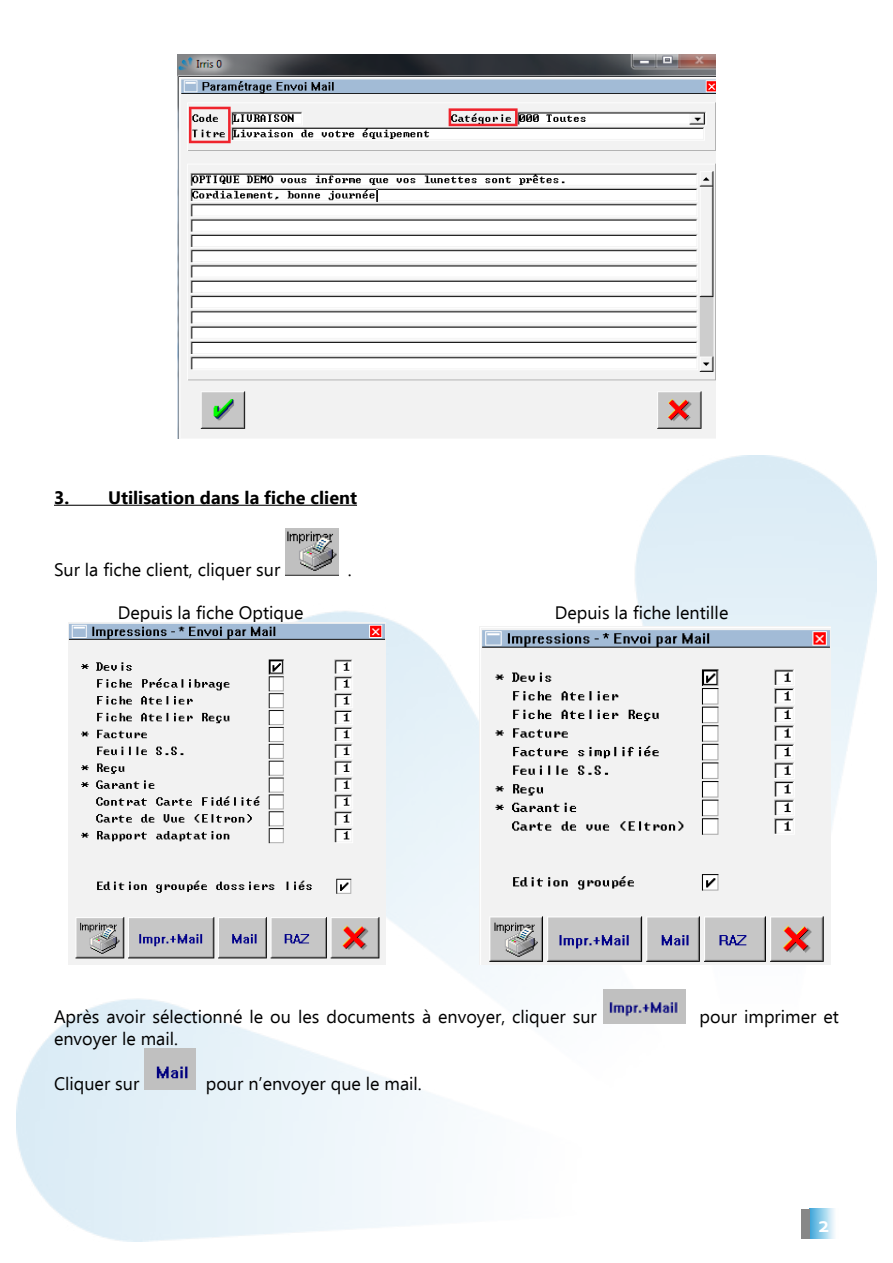
<style>
.page{position:relative;width:893px;height:1263px;background:#fff}
.page>*{position:absolute;margin:0;border:0;box-sizing:border-box;transform-origin:0 0}
.t1{font:700 22.5px "Corbel";color:#fff}
.t2{font:18px "Ebrima";color:#000}
.t3{font:700 18px "Ebrima";color:#000}
</style>
<div class="page">
<img style="left:16px;top:455px;width:861px;height:787px">
<hr style="left:54px;top:505px;width:303px;height:1px;background:#000">
<img style="left:178px;top:54px;width:537px;height:385px">
<img style="left:285px;top:529px;width:53px;height:47px">
<img style="left:69px;top:623px;width:316px;height:341px">
<img style="left:479px;top:627px;width:351px;height:337px">
<img style="left:604px;top:990px;width:81px;height:33px">
<img style="left:144px;top:1048px;width:52px;height:42px">
<div style="left:809px;top:1209px;width:30px;height:30px;background:linear-gradient(to right,#3aa5da,#fff)"></div>
<div style="left:801px;top:1209px;width:8px;height:30px;background:#878787"></div>
<p class="t3" style="left:54px;top:484px;width:304px">3. Utilisation dans la fiche client</p>
<p class="t2" style="left:54px;top:557px;width:228px">Sur la fiche client, cliquer sur</p>
<p class="t2" style="left:348px;top:557px;width:5px">.</p>
<p class="t2" style="left:118px;top:600px;width:187px">Depuis la fiche Optique</p>
<p class="t2" style="left:555px;top:600px;width:175px">Depuis la fiche lentille</p>
<p class="t2" style="left:54px;top:1004px;width:544px">Après avoir sélectionné le ou les documents à envoyer, cliquer sur</p>
<p class="t2" style="left:700px;top:1004px;width:141px">pour imprimer et</p>
<p class="t2" style="left:54px;top:1025px;width:126px">envoyer le mail.</p>
<p class="t2" style="left:54px;top:1070px;width:87px">Cliquer sur</p>
<p class="t2" style="left:206px;top:1070px;width:218px">pour n’envoyer que le mail.</p>
<p class="t1" style="left:818px;top:1211px;width:13px">2</p>
</div>
